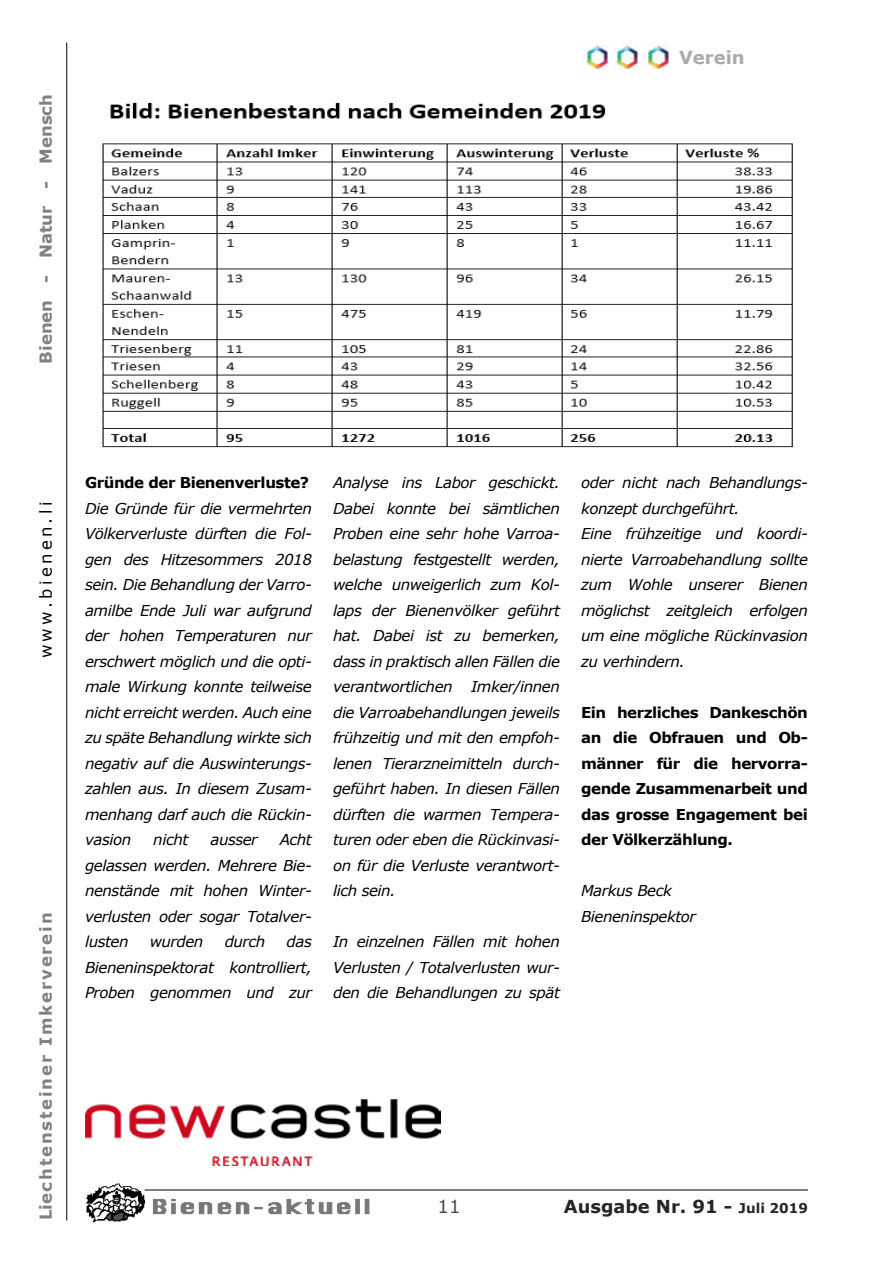
<style>
.page{position:relative;width:893px;height:1263px;background:#fff}
.page>*{position:absolute;margin:0;border:0;box-sizing:border-box;transform-origin:0 0}
.t1{font:700 18px "Verdana";color:#aaa}
.t2{font:18px "Verdana";color:#4a4a49}
.t3{font:700 17.85px "Verdana";color:#262626}
.t4{font:700 16.5px "Verdana";letter-spacing:.11em;color:#808080}
.t5{font:700 16.5px "Verdana";color:#808080}
.t6{font:16.5px "Verdana";letter-spacing:.2em;color:#000}
.t7{font:italic 15px/25.5px "Verdana";letter-spacing:-.03em;color:#000;text-align:justify}
.t8{font:700 15px/25.5px "Verdana";letter-spacing:-.03em;color:#000;text-align:justify}
.s1{font-size:13.5px}
</style>
<div class="page">
<img style="left:86px;top:1183px;width:285px;height:39px">
<hr style="left:145px;top:1189px;width:663px;height:1px;background:#000">
<hr style="left:66px;top:43px;width:1px;height:1177px;background:#000">
<img style="left:583px;top:45px;width:86px;height:24px">
<img style="left:102px;top:102px;width:691px;height:346px">
<img style="left:85px;top:1100px;width:356px;height:65px">
<p class="t5" style="left:34px;top:363px;width:271px;rotate:-90deg">Bienen - Natur - Mensch</p>
<p class="t1" style="left:679px;top:45px;width:67px">Verein</p>
<p class="t6" style="left:34px;top:658px;width:158px;rotate:-90deg">www.bienen.li</p>
<p class="t4" style="left:34px;top:1220px;width:309px;rotate:-90deg">Liechtensteiner Imkerverein</p>
<p class="t8" style="left:85px;top:470px;width:226px">Gründe der Bienenverluste?</p>
<p class="t7" style="left:85px;top:495px;width:228px">Die Gründe für die vermehrten Völkerverluste dürften die Fol&shy;gen des Hitzesommers 2018 sein. Die Behandlung der Varro&shy;amilbe Ende Juli war aufgrund der hohen Temperaturen nur erschwert möglich und die opti&shy;male Wirkung konnte teilweise nicht erreicht werden. Auch eine zu späte Behandlung wirkte sich negativ auf die Auswinterungs&shy;zahlen aus. In diesem Zusam&shy;menhang darf auch die Rückin&shy;vasion</p>
<p class="t7" style="left:85px;top:827px;width:228px;text-indent:195px">Acht gelassen werden. Mehrere Bie&shy;nenstände mit hohen Winter&shy;verlusten oder sogar Totalver&shy;lusten</p>
<p class="t7" style="left:153px;top:827px;width:37px">nicht</p>
<p class="t7" style="left:210px;top:827px;width:49px">ausser</p>
<p class="t7" style="left:85px;top:929px;width:228px;text-indent:202px">das Bieneninspektorat kontrolliert, Proben genommen und zur</p>
<p class="t7" style="left:150px;top:929px;width:55px">wurden</p>
<p class="t7" style="left:225px;top:929px;width:42px">durch</p>
<p class="t7" style="left:333px;top:470px;width:228px">Analyse ins Labor geschickt.<br>Dabei konnte bei sämtlichen Proben eine sehr hohe Varroa&shy;belastung festgestellt werden, welche unweigerlich zum Kol&shy;laps der Bienenvölker geführt hat. Dabei ist zu bemerken, dass in praktisch allen Fällen die verantwortlichen Imker/innen die Varroabehandlungen jeweils frühzeitig und mit den empfoh&shy;lenen Tierarzneimitteln durch&shy;geführt haben. In diesen Fällen dürften die warmen Tempera&shy;turen oder eben die Rückinvasi&shy;on für die Verluste verantwort&shy;lich sein.</p>
<p class="t7" style="left:333px;top:929px;width:228px">In einzelnen Fällen mit hohen Verlusten / Totalverlusten wur&shy;den die Behandlungen zu spät</p>
<p class="t7" style="left:581px;top:470px;width:228px;text-align:left">oder nicht nach Behandlungs&shy;konzept durchgeführt.<br>Eine frühzeitige und koordi&shy;nierte Varroabehandlung sollte zum Wohle unserer Bienen möglichst zeitgleich erfolgen um eine mögliche Rückinvasion zu verhindern.</p>
<p class="t8" style="left:581px;top:699px;width:228px">Ein herzliches Dankeschön an die Obfrauen und Ob&shy;männer für die hervorra&shy;gende Zusammenarbeit und das grosse Engagement bei der Völkerzählung.</p>
<p class="t7" style="left:581px;top:878px;width:116px">Markus Beck<br>Bieneninspektor</p>
<p class="t2" style="left:438px;top:1194px;width:24px">11</p>
<p class="t3" style="left:564px;top:1193px;width:246px">Ausgabe Nr. 91 - <span class="s1">Juli 2019</span></p>
</div>
